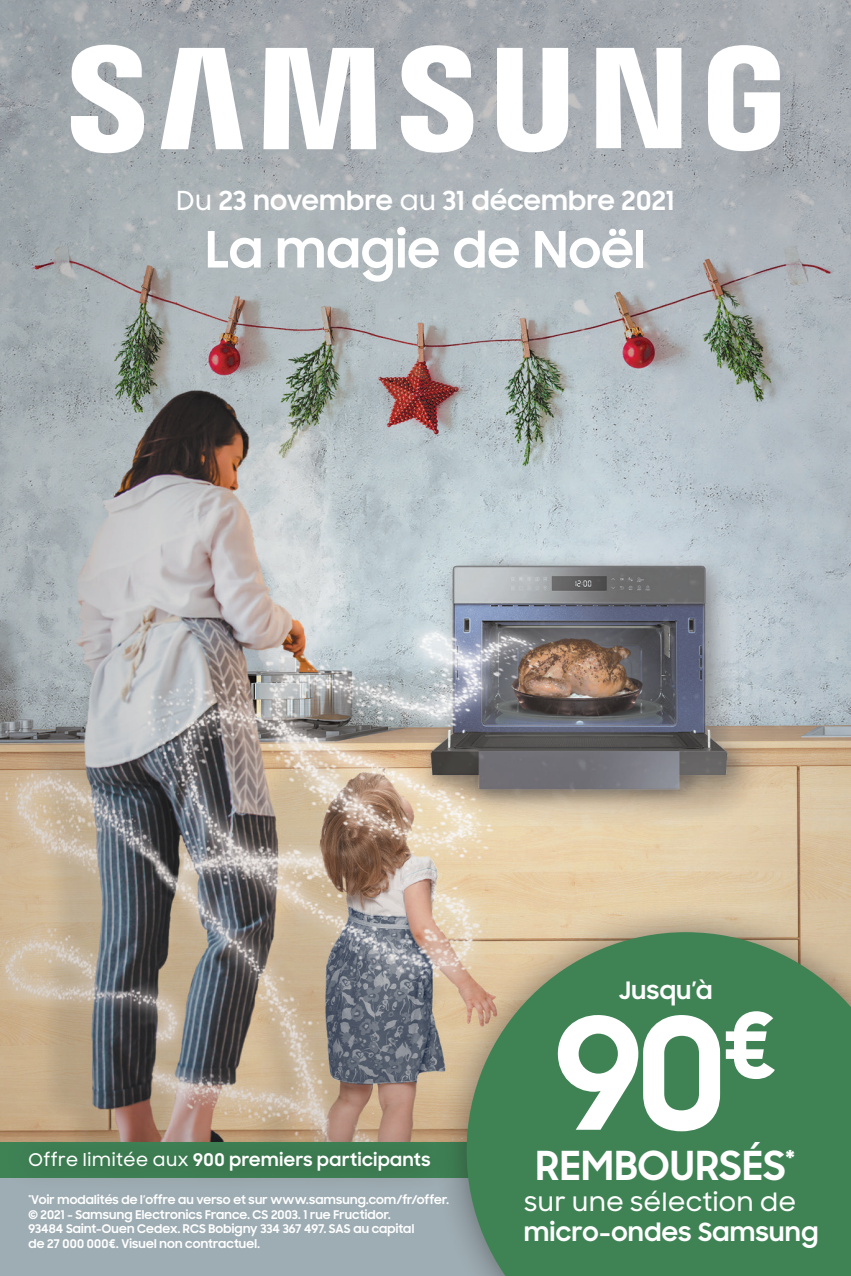
<style>
.page{position:relative;width:851px;height:1276px;background:#fff}
.page>*{position:absolute;margin:0;border:0;box-sizing:border-box;transform-origin:0 0}
.t1{font:700 155px "Samsung Sharp Sans";color:#fff}
.t2{font:700 50px "Samsung Sharp Sans";letter-spacing:.02em;color:#fff}
.t3{font:700 40px "Samsung Sharp Sans";letter-spacing:.015em;color:#fff}
.t4{font:700 26.25px "Samsung Sharp Sans";letter-spacing:.015em;color:#fff}
.t5{font:700 25px "Samsung Sharp Sans";letter-spacing:.025em;color:#fff}
.t6{font:500 25px "Samsung Sharp Sans";letter-spacing:.025em;color:#fff}
.t7{font:700 24px "Samsung Sharp Sans";letter-spacing:.035em;color:#fff}
.t8{font:700 23.25px "Samsung Sharp Sans";color:#fff}
.t9{font:700 17.5px "Samsung Sharp Sans";letter-spacing:.035em;color:#fff}
.t10{font:700 12px/14.5px "Samsung Sharp Sans";letter-spacing:.015em;color:#fff}
.s1{font-weight:500}
</style>
<div class="page">
<img style="left:0;top:0;width:850px;height:1142px">
<div style="left:0;top:1178px;width:434px;height:98px;background:#9eadb3"></div>
<div style="left:434px;top:899px;width:416px;height:377px;background:#231f20;opacity:.5"></div>
<svg style="left:466px;top:932px;width:384px;height:344px;fill:#3f8355"></svg>
<svg style="left:71px;top:45px;width:709px;height:108px"></svg>
<div style="left:5px;top:1127px;width:448px;height:65px;background:#231f20;opacity:.6"></div>
<p class="t4" style="left:176px;top:181px;width:499px"><span class="s1">Du</span> 23 novembre <span class="s1">au</span> 31 décembre 2021</p>
<p class="t2" style="left:206px;top:212px;width:441px">La magie de Noël</p>
<p class="t7" style="left:618px;top:972px;width:95px">Jusqu’à</p>
<p class="t1" style="left:554px;top:959px;width:223px">90<sup>€</sup></p>
<p class="t3" style="left:536px;top:1136px;width:251px">REMBOURSÉS</p>
<p class="t9" style="left:28px;top:1146px;width:403px"><span class="s1">Offre limitée aux</span> 900 premiers participants</p>
<p class="t8" style="left:785px;top:1141px;width:11px">*</p>
<p class="t10" style="left:28px;top:1192px;width:422px"><sup>*</sup>Voir modalités de l’offre au verso et sur www.samsung.com/fr/offer.</p>
<p class="t10" style="left:28px;top:1206px;width:387px">© 2021 - Samsung Electronics France. CS 2003. 1 rue Fructidor.<br>93484 Saint-Ouen Cedex. RCS Bobigny 334 367 497. SAS au capital de 27 000 000€. Visuel non contractuel.</p>
<p class="t6" style="left:524px;top:1183px;width:273px">sur une sélection de</p>
<p class="t5" style="left:524px;top:1213px;width:295px">micro-ondes Samsung</p>
</div>
